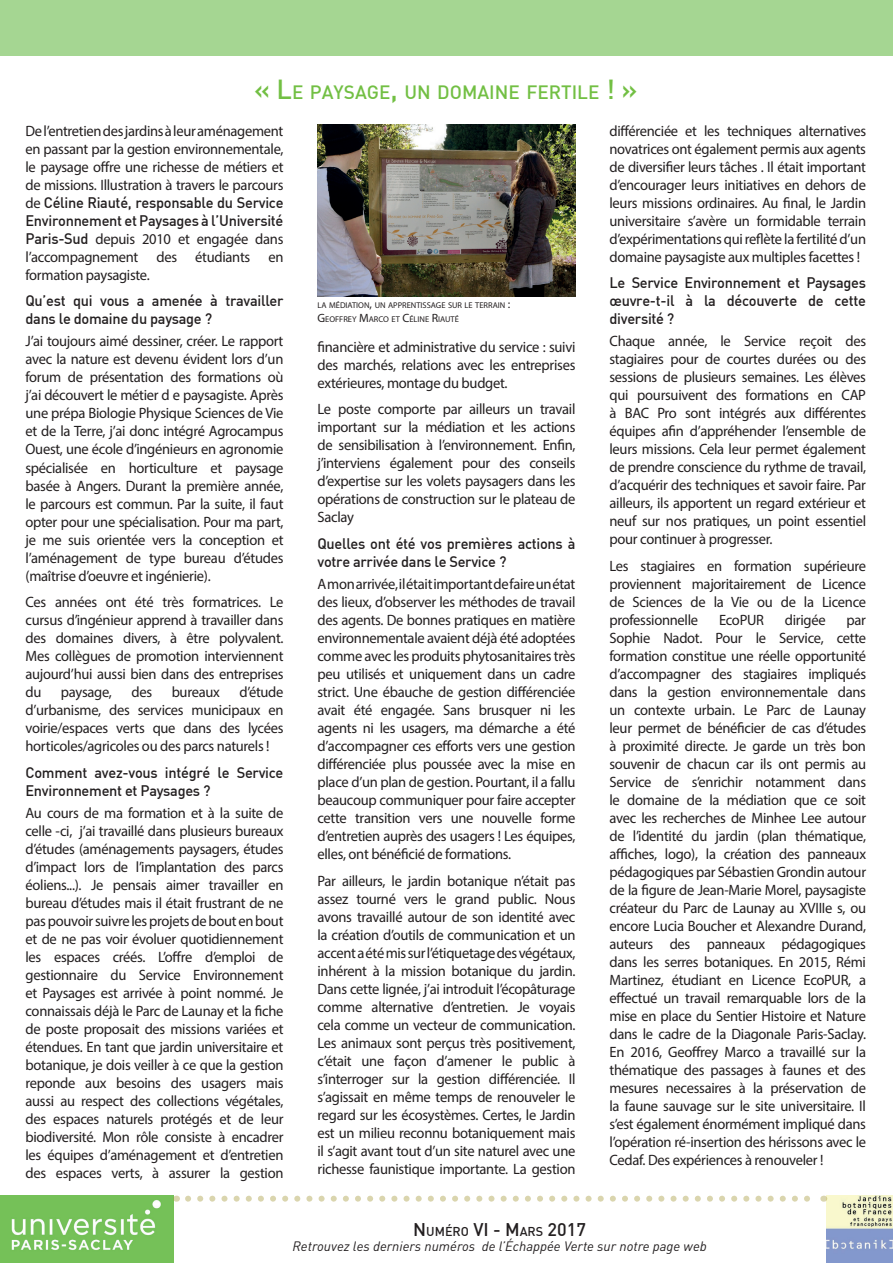
<style>
.page{position:relative;width:893px;height:1263px;background:#fff}
.page>*{position:absolute;margin:0;border:0;box-sizing:border-box;transform-origin:0 0}
.t1{font:500 18.9px "DIN";color:#72bf43}
.t2{font:15px/18px "Myriad Pro";letter-spacing:-.02em;color:#231f20;text-align:justify}
.t3{font:500 15px/18px "DIN";letter-spacing:-.02em;color:#231f20}
.t4{font:italic 13.5px "DIN";color:#231f20}
.t5{font:500 12.6px "DIN";color:#231f20}
.t6{font:8.4px/14.4px "Myriad Pro";color:#231f20}
.s1{font-size:27px}
.s2{font-family:"Myriad Pro";font-weight:400}
.s3{font-family:"DIN";font-weight:500}
.s4{font-size:12px}
.s5{font-size:18px}
</style>
<div class="page">
<div style="left:0;top:0;width:893px;height:55px;background:#a5d692"></div>
<img style="left:0;top:1196px;width:173px;height:67px">
<img style="left:826px;top:1196px;width:67px;height:67px">
<svg style="left:188px;top:1196px;width:622px;height:6px"></svg>
<img style="left:317px;top:124px;width:258px;height:172px">
<p class="t1" style="left:254px;top:80px;width:385px"><span class="s1">« L</span>E PAYSAGE<span class="s1">,</span> UN DOMAIN E FERTILE <span class="s1">! »</span></p>
<p class="t2" style="left:26px;top:121px;width:259px">De l’entretien des jardins à leur aménagement en passant par la gestion environnementale, le paysage offre une richesse de métiers et de missions. Illustration à travers le parcours</p>
<p class="t3" style="left:26px;top:193px;width:259px"><span class="s2">de</span> Céline Riauté, responsable du Service<br>Environnement et Paysages à l’Université</p>
<p class="t2" style="left:26px;top:229px;width:259px"><span class="s3">Paris-Sud</span> depuis 2010 et engagée dans l’accompagnement des étudiants en formation paysagiste.</p>
<p class="t3" style="left:26px;top:291px;width:259px">Qu’est qui vous a amenée à travailler dans le domaine du paysage ?</p>
<p class="t2" style="left:26px;top:332px;width:259px">J’ai toujours aimé dessiner, créer. Le rapport avec la nature est devenu évident lors d’un forum de présentation des formations où j’ai découvert le métier d e paysagiste. Après une prépa Biologie Physique Sciences de Vie et de la Terre, j’ai donc intégré Agrocampus Ouest, une école d’ingénieurs en agronomie spécialisée en horticulture et paysage basée à Angers. Durant la première année, le parcours est commun. Par la suite, il faut opter pour une spécialisation. Pour ma part, je me suis orientée vers la conception et l’aménagement de type bureau d’études (maîtrise d’oeuvre et ingénierie).</p>
<p class="t2" style="left:26px;top:593px;width:259px">Ces années ont été très formatrices. Le cursus d’ingénieur apprend à travailler dans des domaines divers, à être polyvalent.<br>Mes collègues de promotion interviennent aujourd’hui aussi bien dans des entreprises du</p>
<p class="t2" style="left:609px;top:121px;width:258px">différenciée et les techniques alternatives novatrices ont également permis aux agents de diversifier leurs tâches . Il était important d’encourager leurs initiatives en dehors de leurs missions ordinaires. Au final, le Jardin universitaire s’avère un formidable terrain d’expérimentations qui reflète la fertilité d’un domaine paysagiste aux multiples facettes !</p>
<p class="t3" style="left:609px;top:273px;width:258px;text-align:justify">Le Service Environnement et Paysages œuvre-t-il à la découverte de cette diversité ?</p>
<p class="t2" style="left:609px;top:332px;width:258px">Chaque année, le Service reçoit des stagiaires pour de courtes durées ou des sessions de plusieurs semaines. Les élèves qui poursuivent des formations en CAP à BAC Pro sont intégrés aux différentes équipes afin d’appréhender l’ensemble de leurs missions. Cela leur permet également de prendre conscience du rythme de travail, d’acquérir des techniques et savoir faire. Par ailleurs, ils apportent un regard extérieur et neuf sur nos pratiques, un point essentiel pour continuer à progresser.</p>
<p class="t2" style="left:609px;top:557px;width:258px">Les stagiaires en formation supérieure proviennent majoritairement de Licence de Sciences de la Vie ou de la Licence professionnelle</p>
<p class="t6" style="left:317px;top:297px;width:194px">LA MÉDIATION<span class="s4">,</span> UN APPRENTISSAGE SUR LE TERRAIN <span class="s4">:<br>G</span>EOFFREY <span class="s4">M</span>ARCO ET <span class="s4">C</span>ÉLINE <span class="s4">R</span>IAUTÉ</p>
<p class="t2" style="left:317px;top:337px;width:259px">financière et administrative du service : suivi des marchés, relations avec les entreprises extérieures, montage du budget.</p>
<p class="t2" style="left:317px;top:400px;width:259px">Le poste comporte par ailleurs un travail important sur la médiation et les actions de sensibilisation à l’environnement. Enfin, j’interviens également pour des conseils d’expertise sur les volets paysagers dans les opérations de construction sur le plateau de Saclay</p>
<p class="t3" style="left:317px;top:534px;width:259px">Quelles ont été vos premières actions à votre arrivée dans le Service ?</p>
<p class="t2" style="left:317px;top:575px;width:259px">A mon arrivée, il était important de faire un état des lieux, d’observer les méthodes de travail des agents. De bonnes pratiques en matière environnementale avaient déjà été adoptées comme avec les produits phytosanitaires très peu utilisés et uniquement dans un cadre strict. Une ébauche de gestion différenciée avait été engagée. Sans brusquer ni les agents ni les usagers, ma démarche a été d’accompagner ces efforts vers une gestion différenciée plus poussée avec la mise en place d’un plan de gestion. Pourtant, il a fallu beaucoup communiquer pour faire accepter cette transition vers une nouvelle forme d’entretien auprès des usagers ! Les équipes, elles, ont bénéficié de formations.</p>
<p class="t2" style="left:317px;top:871px;width:259px">Par ailleurs, le jardin botanique n’était pas assez tourné vers le grand public. Nous avons travaillé autour de son identité avec la création d’outils de communication et un accent a été mis sur l’étiquetage des végétaux, inhérent à la mission botanique du jardin.<br>Dans cette lignée, j’ai introduit l’écopâturage comme alternative d’entretien. Je voyais cela comme un vecteur de communication.<br>Les animaux sont perçus très positivement, c’était une façon d’amener le public à s’interroger sur la gestion différenciée. Il s’agissait en même temps de renouveler le regard sur les écosystèmes. Certes, le Jardin est un milieu reconnu botaniquement mais il s’agit avant tout d’un site naturel avec une richesse faunistique importante. La gestion</p>
<p class="t2" style="left:719px;top:611px;width:47px">EcoPUR</p>
<p class="t2" style="left:785px;top:611px;width:42px">dirigée</p>
<p class="t2" style="left:609px;top:611px;width:258px;text-indent:237px">par Sophie Nadot. Pour le Service, cette formation constitue une réelle opportunité d’accompagner des stagiaires impliqués dans la gestion environnementale dans un contexte urbain. Le Parc de Launay leur permet de bénéficier de cas d’études à proximité directe. Je garde un très bon souvenir de chacun car ils ont permis au Service de s’enrichir notamment dans le domaine de la médiation que ce soit avec les recherches de Minhee Lee autour de l’identité du jardin (plan thématique, affiches, logo), la création des panneaux pédagogiques par Sébastien Grondin autour de la figure de Jean-Marie Morel, paysagiste créateur du Parc de Launay au XVIIIe s, ou encore Lucia Boucher et Alexandre Durand, auteurs des panneaux pédagogiques dans les serres botaniques. En 2015, Rémi Martinez, étudiant en Licence EcoPUR, a effectué un travail remarquable lors de la mise en place du Sentier Histoire et Nature dans le cadre de la Diagonale Paris-Saclay.<br>En 2016, Geoffrey Marco a travaillé sur la thématique des passages à faunes et des mesures necessaires à la préservation de la faune sauvage sur le site universitaire. Il s’est également énormément impliqué dans l’opération ré-insertion des hérissons avec le Cedaf. Des expériences à renouveler !</p>
<p class="t2" style="left:26px;top:683px;width:259px;text-indent:214px">d’étude d’urbanisme, des services municipaux en voirie/espaces verts que dans des lycées horticoles/agricoles ou des parcs naturels !</p>
<p class="t3" style="left:26px;top:763px;width:259px">Comment avez-vous intégré le Service<br>Environnement et Paysages ?</p>
<p class="t2" style="left:26px;top:803px;width:259px">Au cours de ma formation et à la suite de celle -ci, j’ai travaillé dans plusieurs bureaux d’études (aménagements paysagers, études d’impact lors de l’implantation des parcs éoliens...). Je pensais aimer travailler en bureau d’études mais il était frustrant de ne pas pouvoir suivre les projets de bout en bout et de ne pas voir évoluer quotidiennement les espaces créés. L’offre d’emploi de gestionnaire du Service Environnement et Paysages est arrivée à point nommé. Je connaissais déjà le Parc de Launay et la fiche de poste proposait des missions variées et étendues. En tant que jardin universitaire et botanique, je dois veiller à ce que la gestion reponde aux besoins des usagers mais aussi au respect des collections végétales, des espaces naturels protégés et de leur biodiversité. Mon rôle consiste à encadrer les équipes d’aménagement et d’entretien des espaces verts, à assurer la gestion</p>
<p class="t2" style="left:61px;top:683px;width:52px">paysage,</p>
<p class="t2" style="left:131px;top:683px;width:22px">des</p>
<p class="t2" style="left:172px;top:683px;width:50px">bureaux</p>
<p class="t5" style="left:413px;top:1223px;width:174px"><span class="s5">N</span>UMÉRO <span class="s5">VI -</span> <span class="s5">M</span>ARS <span class="s5">2017</span></p>
<p class="t4" style="left:292px;top:1237px;width:416px">Retrouvez les derniers numéros de l’Échappée Verte sur notre page web</p>
</div>
